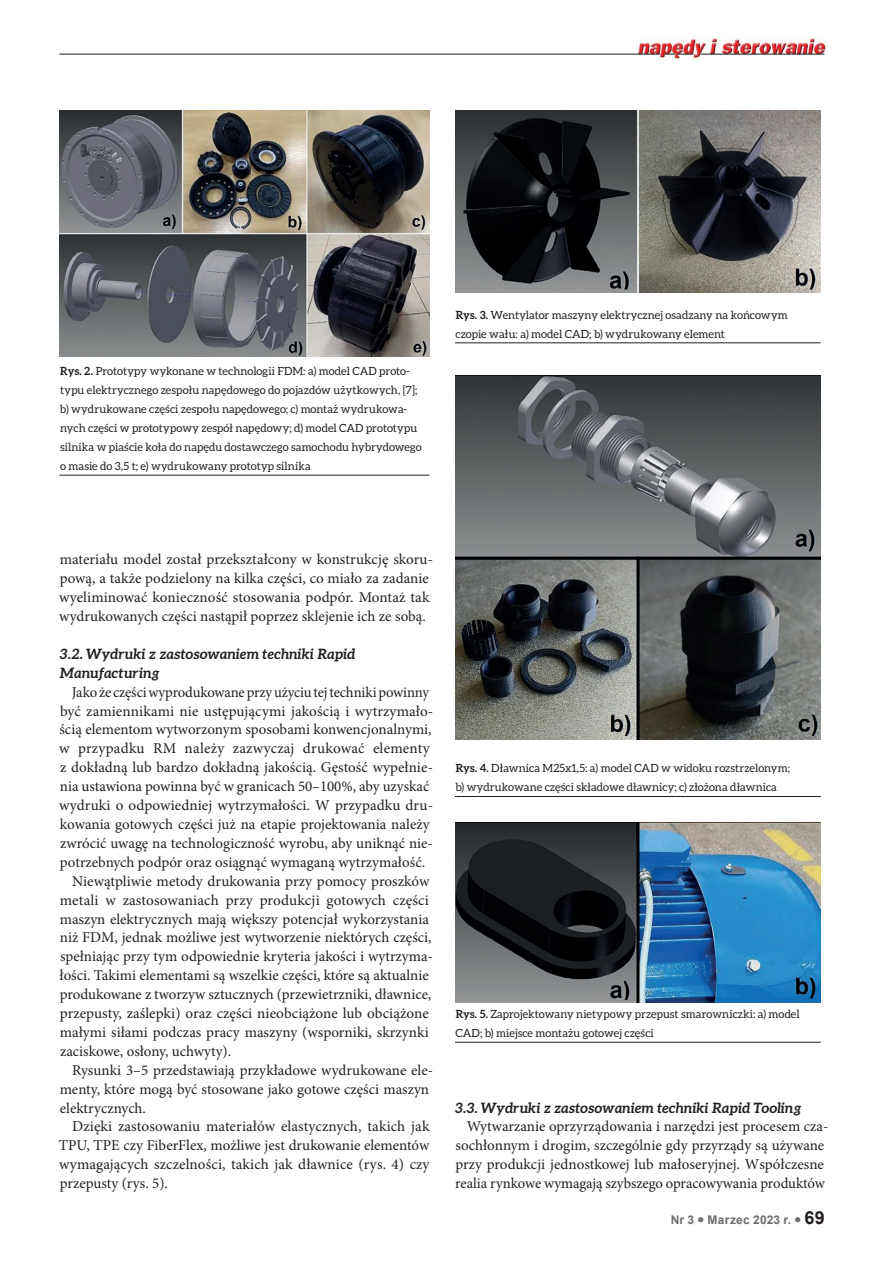
<style>
.page{position:relative;width:893px;height:1263px;background:#fff}
.page>*{position:absolute;margin:0;border:0;box-sizing:border-box;transform-origin:0 0}
.t1{font:15px/18.9px "Minion Pro";color:#231f20}
.t2{font:italic 700 14.25px/18.9px "Aleo";letter-spacing:.005em;color:#231f20}
.t3{font:700 12px "Arial";letter-spacing:.02em;color:#6c6d70}
.t4{font:11.25px/18.9px "Aleo";letter-spacing:.005em;color:#231f20}
.s1{font-weight:700}
.s2{font-size:18px;color:#231f20}
</style>
<div class="page">
<img style="left:636px;top:38px;width:190px;height:21px">
<hr style="left:60px;top:54px;width:600px;height:1px;background:#231f20">
<svg style="left:665px;top:54px;width:28px;height:1px"></svg>
<hr style="left:700px;top:54px;width:124px;height:1px;background:#231f20">
<hr style="left:455px;top:796px;width:366px;height:1px;background:#231f20">
<hr style="left:455px;top:1042px;width:366px;height:1px;background:#231f20">
<hr style="left:60px;top:475px;width:369px;height:1px;background:#231f20">
<hr style="left:455px;top:343px;width:366px;height:1px;background:#231f20">
<img style="left:60px;top:111px;width:369px;height:245px">
<img style="left:455px;top:111px;width:366px;height:181px">
<img style="left:455px;top:375px;width:366px;height:365px">
<img style="left:455px;top:823px;width:366px;height:179px">
<p class="t4" style="left:60px;top:362px;width:363px"><span class="s1">Rys. 2.</span> Prototypy wykonane w technologii FDM: a) model CAD proto&shy;typu elektrycznego zespołu napędowego do pojazdów użytkowych, [7]; b) wydrukowane części zespołu napędowego; c) montaż wydrukowa&shy;nych części w prototypowy zespół napędowy; d) model CAD prototypu silnika w piaście koła do napędu dostawczego samochodu hybrydowego o masie do 3,5 t; e) wydrukowany prototyp silnika</p>
<p class="t4" style="left:456px;top:305px;width:334px"><span class="s1">Rys. 3.</span> Wentylator maszyny elektrycznej osadzany na końcowym czopie wału: a) model CAD; b) wydrukowany element</p>
<p class="t1" style="left:59px;top:550px;width:375px">materiału model został przekształcony w konstrukcję skoru&shy;pową, a także podzielony na kilka części, co miało za zadanie wyeliminować konieczność stosowania podpór. Montaż tak wydrukowanych części nastąpił poprzez sklejenie ich ze sobą.</p>
<p class="t2" style="left:60px;top:644px;width:297px">3.2. Wydruki z zastosowaniem techniki Rapid<br>Manufacturing</p>
<p class="t1" style="left:72px;top:682px;width:359px">Jako że części wyprodukowane przy użyciu tej techniki powinny</p>
<p class="t1" style="left:60px;top:701px;width:374px">być zamiennikami nie ustępującymi jakością i wytrzymało-</p>
<p class="t1" style="left:59px;top:720px;width:374px">ścią elementom wytworzonym sposobami konwencjonalnymi,</p>
<p class="t1" style="left:59px;top:739px;width:372px">w przypadku RM należy zazwyczaj drukować elementy</p>
<p class="t1" style="left:60px;top:758px;width:374px">z dokładną lub bardzo dokładną jakością. Gęstość wypełnie-</p>
<p class="t1" style="left:60px;top:777px;width:371px">nia ustawiona powinna być w granicach 50–100%, aby uzyskać</p>
<p class="t1" style="left:59px;top:796px;width:375px">wydruki o odpowiedniej wytrzymałości. W przypadku dru-</p>
<p class="t1" style="left:60px;top:815px;width:371px">kowania gotowych części już na etapie projektowania należy</p>
<p class="t1" style="left:60px;top:834px;width:374px">zwrócić uwagę na technologiczność wyrobu, aby uniknąć nie-</p>
<p class="t1" style="left:60px;top:853px;width:367px">potrzebnych podpór oraz osiągnąć wymaganą wytrzymałość.</p>
<p class="t1" style="left:72px;top:871px;width:359px">Niewątpliwie metody drukowania przy pomocy proszków</p>
<p class="t1" style="left:60px;top:890px;width:371px">metali w zastosowaniach przy produkcji gotowych części</p>
<p class="t1" style="left:60px;top:909px;width:371px">maszyn elektrycznych mają większy potencjał wykorzystania</p>
<p class="t1" style="left:60px;top:928px;width:373px">niż FDM, jednak możliwe jest wytworzenie niektórych części,</p>
<p class="t1" style="left:60px;top:947px;width:374px">spełniając przy tym odpowiednie kryteria jakości i wytrzyma-</p>
<p class="t1" style="left:60px;top:966px;width:371px">łości. Takimi elementami są wszelkie części, które są aktualnie</p>
<p class="t1" style="left:60px;top:985px;width:373px">produkowane z tworzyw sztucznych (przewietrzniki, dławnice,</p>
<p class="t1" style="left:60px;top:1004px;width:370px">przepusty, zaślepki) oraz części nieobciążone lub obciążone</p>
<p class="t1" style="left:60px;top:1023px;width:371px">małymi siłami podczas pracy maszyny (wsporniki, skrzynki</p>
<p class="t1" style="left:60px;top:1042px;width:173px">zaciskowe, osłony, uchwyty).</p>
<p class="t1" style="left:72px;top:1060px;width:362px">Rysunki 3–5 przedstawiają przykładowe wydrukowane ele-</p>
<p class="t1" style="left:60px;top:1079px;width:371px">menty, które mogą być stosowane jako gotowe części maszyn</p>
<p class="t1" style="left:60px;top:1098px;width:88px">elektrycznych.</p>
<p class="t1" style="left:72px;top:1117px;width:359px">Dzięki zastosowaniu materiałów elastycznych, takich jak</p>
<p class="t1" style="left:59px;top:1136px;width:372px">TPU, TPE czy FiberFlex, możliwe jest drukowanie elementów</p>
<p class="t1" style="left:59px;top:1155px;width:372px">wymagających szczelności, takich jak dławnice (rys. 4) czy</p>
<p class="t1" style="left:60px;top:1174px;width:110px">przepusty (rys. 5).</p>
<p class="t4" style="left:455px;top:759px;width:336px"><span class="s1">Rys. 4.</span> Dławnica M25x1,5: a) model CAD w widoku rozstrzelonym; b) wydrukowane części składowe dławnicy; c) złożona dławnica</p>
<p class="t4" style="left:456px;top:1004px;width:346px"><span class="s1">Rys. 5.</span> Zaprojektowany nietypowy przepust smarowniczki: a) model<br>CAD; b) miejsce montażu gotowej części</p>
<p class="t2" style="left:455px;top:1098px;width:348px">3.3. Wydruki z zastosowaniem techniki Rapid Tooling</p>
<p class="t1" style="left:455px;top:1117px;width:375px;text-indent:11px">Wytwarzanie oprzyrządowania i narzędzi jest procesem cza&shy;sochłonnym i drogim, szczególnie gdy przyrządy są używane przy produkcji jednostkowej lub małoseryjnej. Współczesne realia rynkowe wymagają szybszego opracowywania produktów</p>
<p class="t3" style="left:671px;top:1211px;width:156px">Nr 3 ● Marzec 2023 r. ● <span class="s2">69</span></p>
</div>
